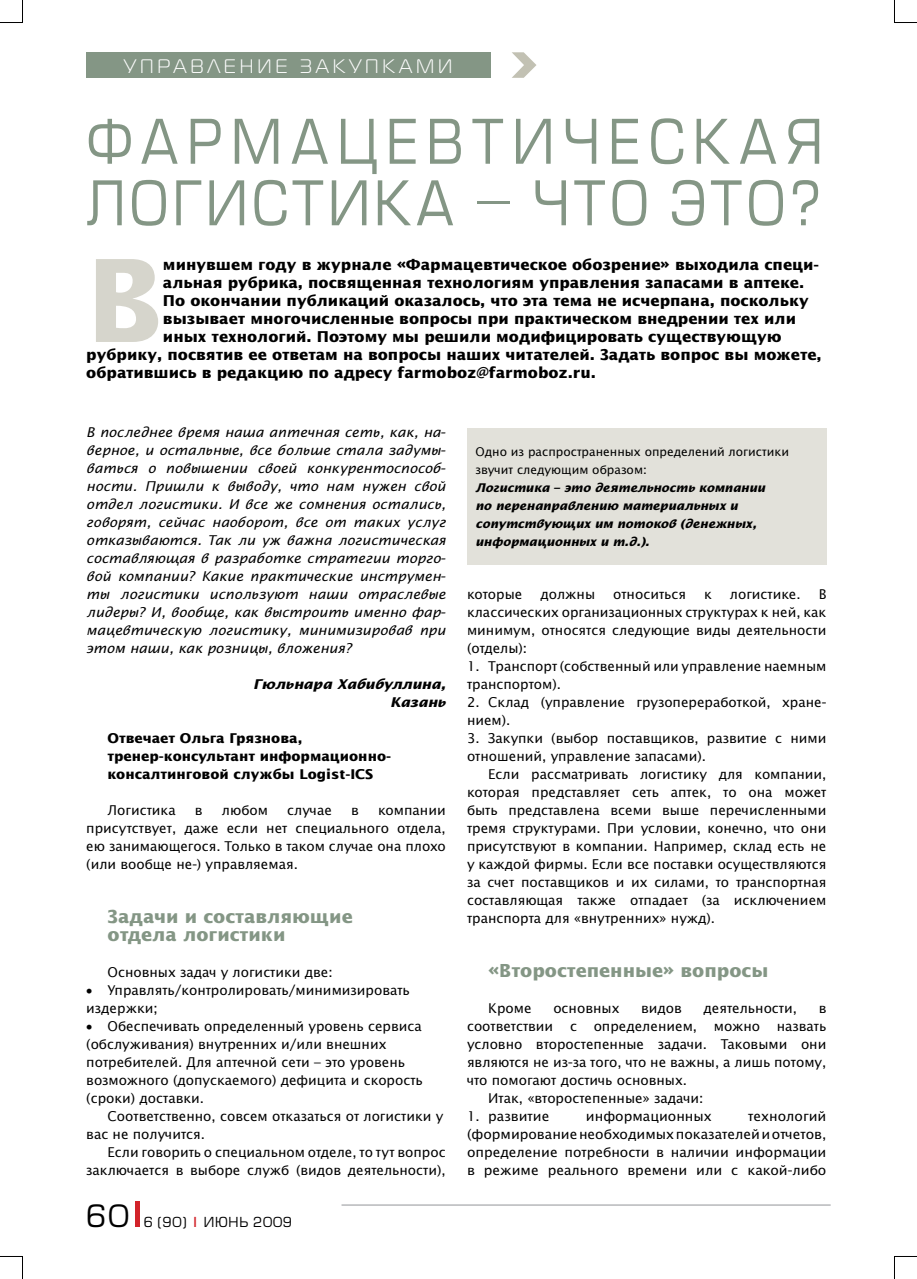
<style>
.page{position:relative;width:917px;height:1279px;background:#fff}
.page>*{position:absolute;margin:0;border:0;box-sizing:border-box;transform-origin:0 0}
.t1{font:700 114.6px "Office Type Sans";color:#d6d5cc}
.t2{font:60px/61.5px "Europe";letter-spacing:.15em;color:#849685;scale:.9 1}
.t3{font:30px "Europe";color:#000}
.t4{font:19.5px "Magistral C";letter-spacing:.2em;color:#fff}
.t5{font:700 18px/18px "Office Type Sans";color:#849685}
.t6{font:700 15px "Office Type Sans";color:#000}
.t7{font:13.5px/18px "Office Type Sans";color:#000;text-align:justify}
.t8{font:italic 13.5px/18px "Office Type Sans";color:#000;text-align:justify;scale:1.05 1}
.t9{font:700 13.5px/18px "Office Type Sans";color:#000}
.t10{font:italic 700 13.5px/18px "Office Type Sans";color:#000;text-align:right;scale:1.05 1}
.t11{font:13.5px "Europe";letter-spacing:.05em;color:#000}
.t12{font:italic 700 12px/18px "Office Type Sans";color:#000}
.s1{font-weight:700;color:#d2232a}
.s2{font-weight:400;font-style:normal}
</style>
<div class="page">
<hr style="left:341px;top:1204px;width:489px;height:1px;background:#939598">
<div style="left:86px;top:52px;width:404px;height:26px;background:#849685"></div>
<svg style="left:512px;top:52px;width:24px;height:26px"></svg>
<hr style="left:135px;top:1200px;width:4px;height:26px;background:#d2232a">
<div style="left:467px;top:428px;width:359px;height:136px;background:#e2e1da"></div>
<svg style="left:0;top:0;width:23px;height:23px"></svg>
<svg style="left:0;top:1256px;width:23px;height:22px"></svg>
<svg style="left:894px;top:0;width:23px;height:23px"></svg>
<svg style="left:894px;top:1256px;width:23px;height:22px"></svg>
<p class="t4" style="left:124px;top:56px;width:329px">УПРАВЛЕНИЕ ЗАКУПКАМИ</p>
<p class="t2" style="left:86px;top:112px;width:820px">Фармацевтическая логистика – что это?</p>
<p class="t1" style="left:86px;top:233px;width:78px">В</p>
<p class="t6" style="left:163px;top:255px;width:657px">минувшем году в журнале «Фармацевтическое обозрение» выходила специ-</p>
<p class="t6" style="left:163px;top:273px;width:642px">альная рубрика, посвященная технологиям управления запасами в аптеке.</p>
<p class="t6" style="left:163px;top:291px;width:647px">По окончании публикаций оказалось, что эта тема не исчерпана, поскольку</p>
<p class="t6" style="left:163px;top:309px;width:634px">вызывает многочисленные вопросы при практическом внедрении тех или</p>
<p class="t6" style="left:163px;top:327px;width:620px">иных технологий. Поэтому мы решили модифицировать существующую</p>
<p class="t6" style="left:86px;top:345px;width:737px">рубрику, посвятив ее ответам на вопросы наших читателей. Задать вопрос вы можете,</p>
<p class="t6" style="left:86px;top:363px;width:511px">обратившись в редакцию по адресу farmoboz@farmoboz.ru.</p>
<p class="t8" style="left:86px;top:423px;width:344px">В последнее время наша аптечная сеть, как, на&shy;верное, и остальные, все больше стала задумы&shy;ваться о повышении своей конкурентоспособ&shy;ности. Пришли к выводу, что нам нужен свой отдел логистики. И все же сомнения остались, говорят, сейчас наоборот, все от таких услуг отказываются. Так ли уж важна логистическая составляющая в разработке стратегии торго&shy;вой компании? Какие практические инструмен&shy;ты логистики используют наши отраслевые лидеры? И, вообще, как выстроить именно фар&shy;мацевтическую логистику, минимизировав при этом наши, как розницы, вложения?</p>
<p class="t10" style="left:253px;top:675px;width:185px">Гюльнара Хабибуллина,<br>Казань</p>
<p class="t9" style="left:108px;top:728px;width:285px">Отвечает Ольга Грязнова, тренер-консультант информационно&shy;консалтинговой службы Logist-ICS</p>
<p class="t7" style="left:108px;top:801px;width:70px">Логистика</p>
<p class="t7" style="left:195px;top:801px;width:9px">в</p>
<p class="t7" style="left:222px;top:801px;width:48px">любом</p>
<p class="t7" style="left:287px;top:801px;width:46px">случае</p>
<p class="t7" style="left:351px;top:801px;width:9px">в</p>
<p class="t7" style="left:86px;top:801px;width:361px;text-indent:292px">компании присутствует, даже если нет специального отдела, ею занимающегося. Только в таком случае она плохо (или вообще не-) управляемая.</p>
<p class="t5" style="left:108px;top:907px;width:247px">Задачи и составляющие отдела логистики</p>
<p class="t7" style="left:108px;top:963px;width:227px">Основных задач у логистики две:</p>
<p class="t7" style="left:86px;top:981px;width:325px">• Управлять/контролировать/минимизировать издержки;</p>
<p class="t7" style="left:86px;top:1017px;width:337px">• Обеспечивать определенный уровень сервиса</p>
<p class="t7" style="left:86px;top:1035px;width:302px">(обслуживания) внутренних и/или внешних</p>
<p class="t7" style="left:86px;top:1053px;width:320px">потребителей. Для аптечной сети – это уровень</p>
<p class="t7" style="left:86px;top:1071px;width:338px">возможного (допускаемого) дефицита и скорость</p>
<p class="t7" style="left:86px;top:1089px;width:119px">(сроки) доставки.</p>
<p class="t7" style="left:108px;top:1107px;width:337px">Соответственно, совсем отказаться от логистики у</p>
<p class="t7" style="left:86px;top:1125px;width:120px">вас не получится.</p>
<p class="t7" style="left:108px;top:1143px;width:339px">Если говорить о специальном отделе, то тут вопрос</p>
<p class="t7" style="left:86px;top:1161px;width:361px">заключается в выборе служб (видов деятельности),</p>
<p class="t3" style="left:86px;top:1197px;width:44px">60</p>
<p class="t11" style="left:144px;top:1213px;width:150px">6 (90) <span class="s1">|</span> ИЮНЬ 2009</p>
<p class="t12" style="left:475px;top:443px;width:315px"><span class="s2">Одно из распространенных определений логистики звучит следующим образом:<br></span>Логистика – это деятельность компании<br>по перенаправлению материальных и сопутствующих им потоков (денежных, информационных и т.д.).</p>
<p class="t7" style="left:467px;top:585px;width:361px;text-indent:352px">В классических организационных структурах к ней, как минимум, относятся следующие виды деятельности (отделы):</p>
<p class="t7" style="left:467px;top:657px;width:361px">1. Транспорт (собственный или управление наемным транспортом).</p>
<p class="t7" style="left:467px;top:693px;width:360px">2. Склад (управление грузопереработкой, хране&shy;нием).</p>
<p class="t7" style="left:467px;top:729px;width:361px">3. Закупки (выбор поставщиков, развитие с ними</p>
<p class="t7" style="left:467px;top:747px;width:241px">отношений, управление запасами).</p>
<p class="t7" style="left:488px;top:765px;width:340px">Если рассматривать логистику для компании,</p>
<p class="t7" style="left:467px;top:783px;width:361px">которая представляет сеть аптек, то она может</p>
<p class="t7" style="left:467px;top:801px;width:361px">быть представлена всеми выше перечисленными</p>
<p class="t7" style="left:467px;top:819px;width:361px">тремя структурами. При условии, конечно, что они</p>
<p class="t7" style="left:467px;top:837px;width:361px">присутствуют в компании. Например, склад есть не</p>
<p class="t7" style="left:467px;top:855px;width:361px">у каждой фирмы. Если все поставки осуществляются</p>
<p class="t7" style="left:467px;top:873px;width:361px">за счет поставщиков и их силами, то транспортная</p>
<p class="t7" style="left:467px;top:891px;width:361px">составляющая также отпадает (за исключением</p>
<p class="t7" style="left:467px;top:909px;width:250px">транспорта для «внутренних» нужд).</p>
<p class="t5" style="left:488px;top:961px;width:282px">«Второстепенные» вопросы</p>
<p class="t7" style="left:488px;top:999px;width:45px">Кроме</p>
<p class="t7" style="left:553px;top:999px;width:68px">основных</p>
<p class="t7" style="left:641px;top:999px;width:42px">видов</p>
<p class="t7" style="left:703px;top:999px;width:95px">деятельности,</p>
<p class="t7" style="left:818px;top:999px;width:9px">в</p>
<p class="t7" style="left:467px;top:1017px;width:361px">соответствии с определением, можно назвать</p>
<p class="t7" style="left:467px;top:1035px;width:361px">условно второстепенные задачи. Таковыми они</p>
<p class="t7" style="left:467px;top:1053px;width:361px">являются не из-за того, что не важны, а лишь потому,</p>
<p class="t7" style="left:467px;top:1071px;width:222px">что помогают достичь основных.</p>
<p class="t7" style="left:488px;top:1089px;width:217px">Итак, «второстепенные» задачи:</p>
<p class="t7" style="left:467px;top:1107px;width:84px">1. развитие</p>
<p class="t7" style="left:586px;top:1107px;width:127px">информационных</p>
<p class="t7" style="left:467px;top:585px;width:57px">которые</p>
<p class="t7" style="left:540px;top:585px;width:56px">должны</p>
<p class="t7" style="left:613px;top:585px;width:74px">относиться</p>
<p class="t7" style="left:704px;top:585px;width:9px">к</p>
<p class="t7" style="left:730px;top:585px;width:72px">логистике.</p>
<p class="t7" style="left:467px;top:1107px;width:361px;text-indent:281px">технологий (формирование необходимых показателей и отчетов, определение потребности в наличии информации в режиме реального времени или с какой-либо</p>
</div>
